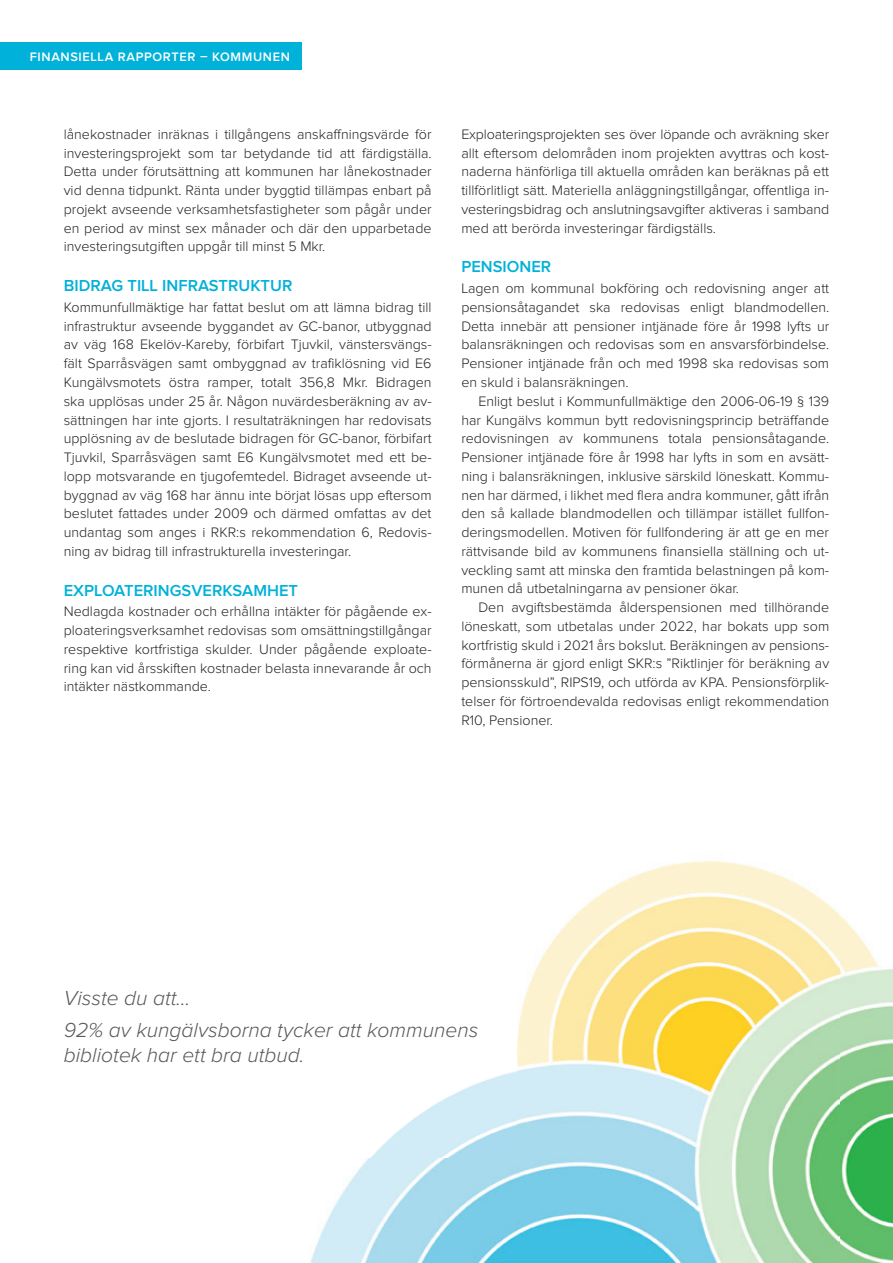
<style>
.page{position:relative;width:893px;height:1263px;background:#fff}
.page>*{position:absolute;margin:0;border:0;box-sizing:border-box;transform-origin:0 0}
.t1{font:italic 300 21px/32px "Proxima Nova";color:#57585a}
.t2{font:600 16.5px "Proxima Nova";color:#00b1d9}
.t3{font:300 14.25px/18.8px "Proxima Nova";color:#231f20;text-align:justify}
.t4{font:600 12.75px "Proxima Nova";letter-spacing:.05em;color:#fff}
</style>
<div class="page">
<div style="left:0;top:43px;width:302px;height:27px;background:#00b1d9"></div>
<img style="left:310px;top:861px;width:583px;height:402px">
<p class="t4" style="left:30px;top:51px;width:262px">FINANSIELLA RAPPORTER – KOMMUNEN</p>
<p class="t3" style="left:64px;top:125px;width:369px">lånekostnader inräknas i tillgångens anskaffningsvärde för investeringsprojekt som tar betydande tid att färdigställa.<br>Detta under förutsättning att kommunen har lånekostnader vid denna tidpunkt. Ränta under byggtid tillämpas enbart på projekt avseende verksamhetsfastigheter som pågår under en period av minst sex månader och där den upparbetade investeringsutgiften uppgår till minst 5 Mkr.</p>
<p class="t2" style="left:64px;top:278px;width:230px">BIDRAG TILL INFRASTRUKTUR</p>
<p class="t3" style="left:64px;top:298px;width:369px">Kommunfullmäktige har fattat beslut om att lämna bidrag till infrastruktur avseende byggandet av GC-banor, utbyggnad av väg 168 Ekelöv-Kareby, förbifart Tjuvkil, vänstersvängs&shy;fält Sparråsvägen samt ombyggnad av trafiklösning vid E6<br>Kungälvsmotets östra ramper, totalt 356,8 Mkr. Bidragen ska upplösas under 25 år. Någon nuvärdesberäkning av av&shy;sättningen har inte gjorts. I resultaträkningen har redovisats upplösning av de beslutade bidragen för GC-banor, förbifart Tjuvkil, Sparråsvägen samt E6 Kungälvsmotet med ett be&shy;lopp motsvarande en tjugofemtedel. Bidraget avseende ut&shy;byggnad av väg 168 har ännu inte börjat lösas upp eftersom beslutet fattades under 2009 och därmed omfattas av det undantag som anges i RKR:s rekommendation 6, Redovis&shy;ning av bidrag till infrastrukturella investeringar.</p>
<p class="t2" style="left:64px;top:582px;width:236px">EXPLOATERINGSVERKSAMHET</p>
<p class="t3" style="left:64px;top:603px;width:369px">Nedlagda kostnader och erhållna intäkter för pågående ex&shy;ploateringsverksamhet redovisas som omsättningstillgångar respektive kortfristiga skulder. Under pågående exploate&shy;ring kan vid årsskiften kostnader belasta innevarande år och intäkter nästkommande.</p>
<p class="t3" style="left:461px;top:125px;width:369px">Exploateringsprojekten ses över löpande och avräkning sker allt eftersom delområden inom projekten avyttras och kost&shy;naderna hänförliga till aktuella områden kan beräknas på ett tillförlitligt sätt. Materiella anläggningstillgångar, offentliga in&shy;vesteringsbidrag och anslutningsavgifter aktiveras i samband med att berörda investeringar färdigställs.</p>
<p class="t2" style="left:461px;top:259px;width:91px">PENSIONER</p>
<p class="t3" style="left:461px;top:280px;width:369px">Lagen om kommunal bokföring och redovisning anger att pensionsåtagandet ska redovisas enligt blandmodellen.<br>Detta innebär att pensioner intjänade före år 1998 lyfts ur balansräkningen och redovisas som en ansvarsförbindelse.<br>Pensioner intjänade från och med 1998 ska redovisas som en skuld i balansräkningen.</p>
<p class="t3" style="left:461px;top:392px;width:369px;text-indent:17px">Enligt beslut i Kommunfullmäktige den 2006-06-19 § 139 har Kungälvs kommun bytt redovisningsprincip beträffande redovisningen av kommunens totala pensionsåtagande.<br>Pensioner intjänade före år 1998 har lyfts in som en avsätt&shy;ning i balansräkningen, inklusive särskild löneskatt. Kommu&shy;nen har därmed, i likhet med flera andra kommuner, gått ifrån den så kallade blandmodellen och tillämpar istället fullfon&shy;deringsmodellen. Motiven för fullfondering är att ge en mer rättvisande bild av kommunens finansiella ställning och ut&shy;veckling samt att minska den framtida belastningen på kom&shy;munen då utbetalningarna av pensioner ökar.</p>
<p class="t3" style="left:461px;top:598px;width:369px;text-indent:17px">Den avgiftsbestämda ålderspensionen med tillhörande löneskatt, som utbetalas under 2022, har bokats upp som kortfristig skuld i 2021 års bokslut. Beräkningen av pensions&shy;förmånerna är gjord enligt SKR:s ”Riktlinjer för beräkning av pensionsskuld”, RIPS19, och utförda av KPA. Pensionsförplik&shy;telser för förtroendevalda redovisas enligt rekommendation R10, Pensioner.</p>
<h1 class="t1" style="left:64px;top:982px;width:416px">Visste du att…<br>92% av kungälvsborna tycker att kommunens</h1>
<h1 class="t1" style="left:64px;top:1040px;width:242px">bibliotek har ett bra utbud.</h1>
</div>
